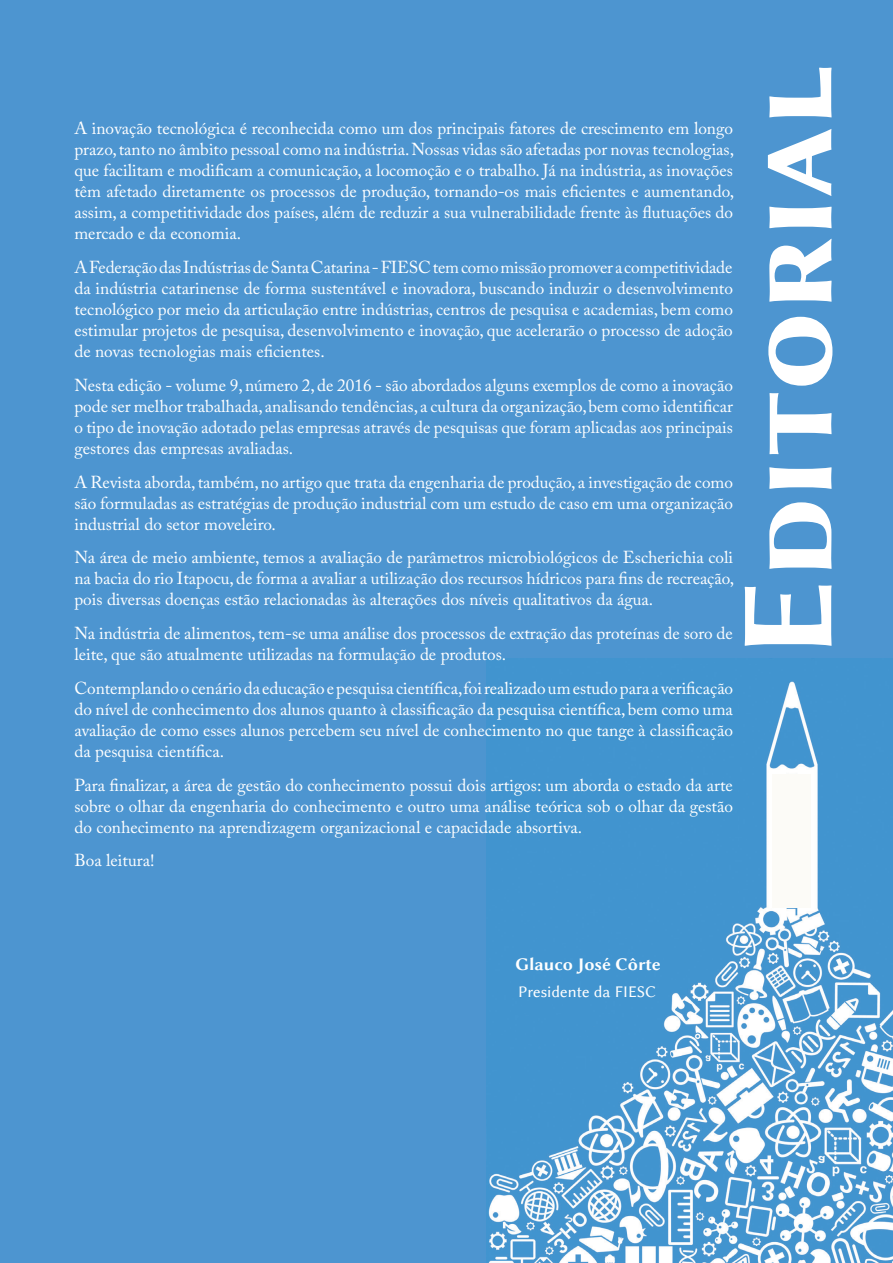
<style>
.page{position:relative;width:893px;height:1263px;background:#4d95d0}
.page>*{position:absolute;margin:0;border:0;box-sizing:border-box;transform-origin:0 0}
.t1{font:133.5px "Lin Biolinum B";color:#fff}
.t2{font:18px "Lin Biolinum B";color:#fff}
.t3{font:17.25px/21px "Adobe Caslon Pro";color:#fff;text-align:justify}
.cargo{font:16.5px "Lin Biolinum";color:#fff}
</style>
<div class="page">
<img style="left:487px;top:658px;width:406px;height:605px">
<div style="left:772px;top:774px;width:39px;height:134px;background:#fcfbf7"></div>
<p class="t3" style="left:74px;top:118px;width:661px">A inovação tecnológica é reconhecida como um dos principais fatores de crescimento em longo prazo, tanto no âmbito pessoal como na indústria. Nossas vidas são afetadas por novas tecnologias, que facilitam e modificam a comunicação, a locomoção e o trabalho. Já na indústria, as inovações têm afetado diretamente os processos de produção, tornando-os mais eficientes e aumentando, assim, a competitividade dos países, além de reduzir a sua vulnerabilidade frente às flutuações do mercado e da economia.</p>
<p class="t3" style="left:74px;top:256px;width:660px">A Federação das Indústrias de Santa Catarina - FIESC tem como missão promover a competitividade da indústria catarinense de forma sustentável e inovadora, buscando induzir o desenvolvimento tecnológico por meio da articulação entre indústrias, centros de pesquisa e academias, bem como estimular projetos de pesquisa, desenvolvimento e inovação, que acelerarão o processo de adoção de novas tecnologias mais eficientes.</p>
<p class="t3" style="left:74px;top:374px;width:660px">Nesta edição - volume 9, número 2, de 2016 - são abordados alguns exemplos de como a inovação pode ser melhor trabalhada, analisando tendências, a cultura da organização, bem como identificar o tipo de inovação adotado pelas empresas através de pesquisas que foram aplicadas aos principais gestores das empresas avaliadas.</p>
<p class="t3" style="left:74px;top:471px;width:660px">A Revista aborda, também, no artigo que trata da engenharia de produção, a investigação de como são formuladas as estratégias de produção industrial com um estudo de caso em uma organização industrial do setor moveleiro.</p>
<p class="t3" style="left:74px;top:547px;width:661px">Na área de meio ambiente, temos a avaliação de parâmetros microbiológicos de Escherichia coli na bacia do rio Itapocu, de forma a avaliar a utilização dos recursos hídricos para fins de recreação, pois diversas doenças estão relacionadas às alterações dos níveis qualitativos da água.</p>
<p class="t3" style="left:74px;top:623px;width:660px">Na indústria de alimentos, tem-se uma análise dos processos de extração das proteínas de soro de leite, que são atualmente utilizadas na formulação de produtos.</p>
<p class="t3" style="left:74px;top:677px;width:660px">Contemplando o cenário da educação e pesquisa científica, foi realizado um estudo para a verificação do nível de conhecimento dos alunos quanto à classificação da pesquisa científica, bem como uma avaliação de como esses alunos percebem seu nível de conhecimento no que tange à classificação da pesquisa científica.</p>
<p class="t3" style="left:74px;top:774px;width:660px">Para finalizar, a área de gestão do conhecimento possui dois artigos: um aborda o estado da arte sobre o olhar da engenharia do conhecimento e outro uma análise teórica sob o olhar da gestão do conhecimento na aprendizagem organizacional e capacidade absortiva.</p>
<p class="t3" style="left:74px;top:850px;width:82px">Boa leitura!</p>
<h1 class="t1" style="left:695px;top:657px;width:593px;rotate:-90deg">Editorial</h1>
<p class="t2" style="left:515px;top:951px;width:147px">Glauco José Côrte</p>
<p class="cargo" style="left:518px;top:983px;width:140px">Presidente da FIESC</p>
</div>
